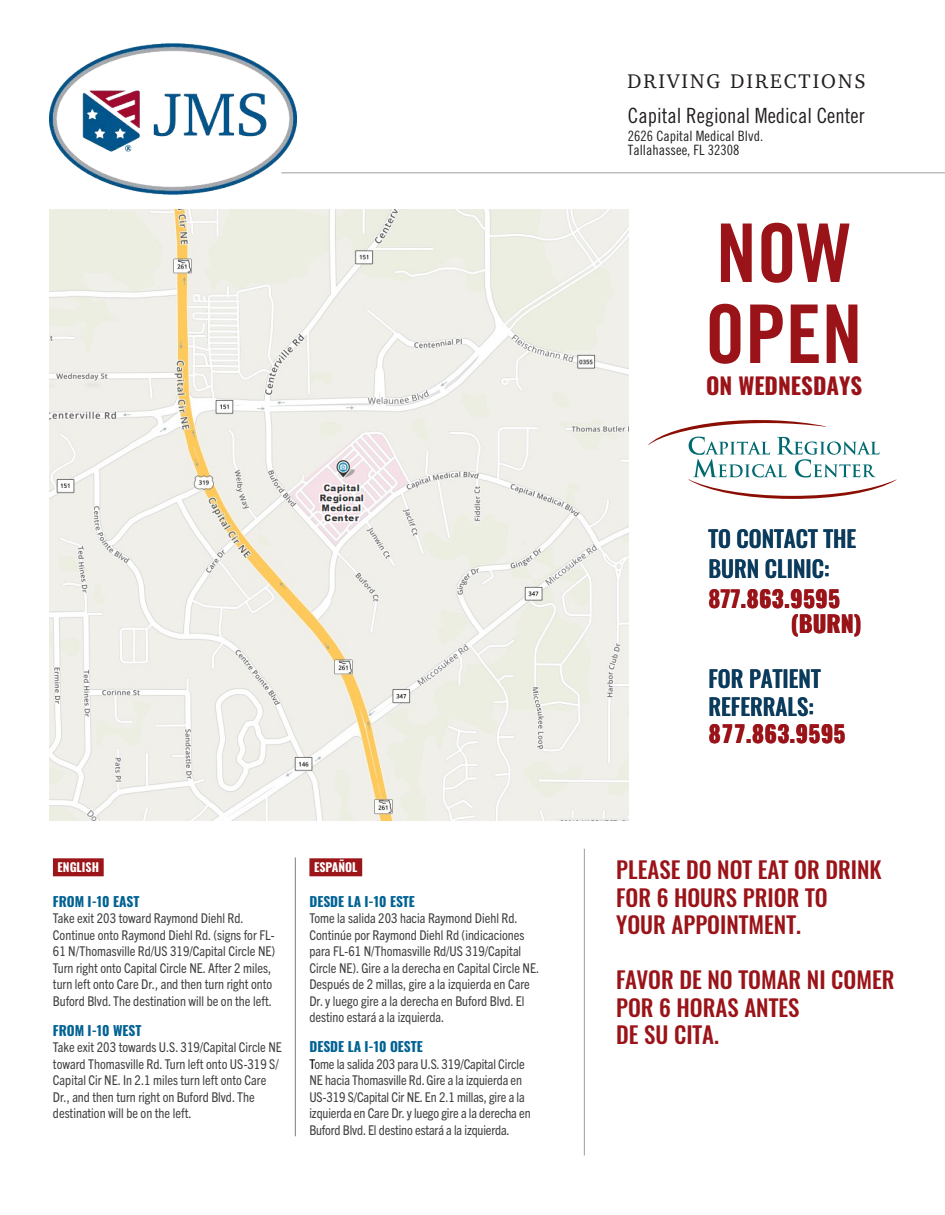
<style>
.page{position:relative;width:945px;height:1215px;background:#fff}
.page>*{position:absolute;margin:0;border:0;box-sizing:border-box;transform-origin:0 0}
.t1{font:81px/81px "Trade Gothic LT Std Bd Cn 20";color:#9a1318}
.t2{font:500 22.95px/27.6px "Oswald";color:#9a1318}
.t3{font:500 22.95px/29.8px "Oswald";color:#0b3b5c}
.t4{font:800 22.95px "Oswald";color:#9a1318}
.t5{font:700 22.95px "Oswald";color:#9a1318}
.t6{font:21px "Trade Gothic LT Std Cn 18";color:#231f20}
.t7{font:20.25px "Charter";letter-spacing:.1em;color:#231f20}
.t8{font:14.25px/13.4px "Trade Gothic LT Std Cn 18";color:#231f20}
.t9{font:condensed 13.5px/16.5px "Trade Gothic Next LT Pro";color:#404040}
.t10{font:700 13.5px "Oswald";color:#006293}
.t11{font:700 12px "Oswald";color:#fff}
.s1{color:#9b1519}
.s2{color:#000}
.s3{font-weight:700;color:#9a1318}
.s4{font-weight:800;color:#9a1318}
</style>
<div class="page">
<hr style="left:281px;top:172px;width:664px;height:1px;background:#a8a9ad">
<hr style="left:584px;top:849px;width:1px;height:306px;background:#a8a9ad">
<svg style="left:648px;top:420px;width:248px;height:79px"></svg>
<hr style="left:295px;top:858px;width:1px;height:278px;background:#8d8d88">
<div style="left:53px;top:858px;width:51px;height:18px;background:#9b1519"></div>
<div style="left:309px;top:858px;width:53px;height:18px;background:#9b1519"></div>
<img style="left:49px;top:209px;width:580px;height:612px">
<img style="left:49px;top:43px;width:247px;height:152px">
<p class="t11" style="left:53px;top:861px;width:52px"><span class="s1">-</span>ENGLISH<span class="s1">-</span></p>
<p class="t10" style="left:53px;top:894px;width:88px">FROM I-10 EAST</p>
<p class="t9" style="left:53px;top:909px;width:224px">Take exit 203 toward Raymond Diehl Rd.<br>Continue onto Raymond Diehl Rd. (signs for FL-61 N/Thomasville Rd/US 319/Capital Circle NE)<br>Turn right onto Capital Circle NE. After 2 miles, turn left onto Care Dr., and then turn right onto Buford Blvd. The destination will be on the left.</p>
<p class="t10" style="left:53px;top:1023px;width:90px">FROM I-10 WEST</p>
<p class="t9" style="left:53px;top:1038px;width:231px">Take exit 203 towards U.S. 319/Capital Circle NE toward Thomasville Rd. Turn left onto US-319 S/ Capital Cir NE. In 2.1 miles turn left onto Care Dr., and then turn right on Buford Blvd. The destination will be on the left.</p>
<p class="t11" style="left:309px;top:861px;width:54px"><span class="s1">-</span>ESPAÑOL<span class="s1">-</span></p>
<p class="t10" style="left:309px;top:894px;width:107px">DESDE LA I-10 ESTE</p>
<p class="t9" style="left:309px;top:909px;width:231px">Tome la salida 203 hacia Raymond Diehl Rd.<br>Continúe por Raymond Diehl Rd (indicaciones para FL-61 N/Thomasville Rd/US 319/Capital Circle NE). Gire a la derecha en Capital Circle NE.<br>Después de 2 millas, gire a la izquierda en Care Dr. y luego gire a la derecha en Buford Blvd. El destino estará a la izquierda.</p>
<p class="t10" style="left:309px;top:1039px;width:115px">DESDE LA I-10 OESTE</p>
<p class="t9" style="left:309px;top:1055px;width:223px"><span class="s2">T</span>ome la salida 203 para U.S. 319/Capital Circle NE hacia Thomasville Rd. Gire a la izquierda en US-319 S/Capital Cir NE. En 2.1 millas, gire a la izquierda en Care Dr. y luego gire a la derecha en Buford Blvd. El destino estará a la izquierda.</p>
<h3 class="t7" style="left:627px;top:64px;width:240px">DRIVING DIRECTIONS</h3>
<h3 class="t6" style="left:628px;top:103px;width:238px">Capital Regional Medical Center</h3>
<p class="t8" style="left:628px;top:129px;width:137px">2626 Capital Medical Blvd.<br>Tallahassee, FL 32308</p>
<h1 class="t1" style="left:705px;top:212px;width:159px">NOW<br>OPEN</h1>
<h2 class="t5" style="left:706px;top:373px;width:157px">ON WEDNESDAYS</h2>
<h2 class="t3" style="left:708px;top:524px;width:149px">TO CONTACT THE<br>BURN CLINIC:<br><span class="s3">877</span><span class="s4">.863.9595</span></h2>
<h2 class="t4" style="left:791px;top:608px;width:73px">(BURN)</h2>
<h2 class="t3" style="left:708px;top:665px;width:114px;line-height:27.6px">FOR PATIENT<br>REFERRALS:</h2>
<h2 class="t4" style="left:708px;top:718px;width:139px">877.863.9595</h2>
<h2 class="t2" style="left:616px;top:857px;width:267px">PLEASE DO NOT EAT OR DRINK<br>FOR 6 HOURS PRIOR TO<br>YOUR APPOINTMENT.</h2>
<h2 class="t2" style="left:616px;top:967px;width:280px">FAVOR DE NO TOMAR NI COMER<br>POR 6 HORAS ANTES<br>DE SU CITA.</h2>
</div>
